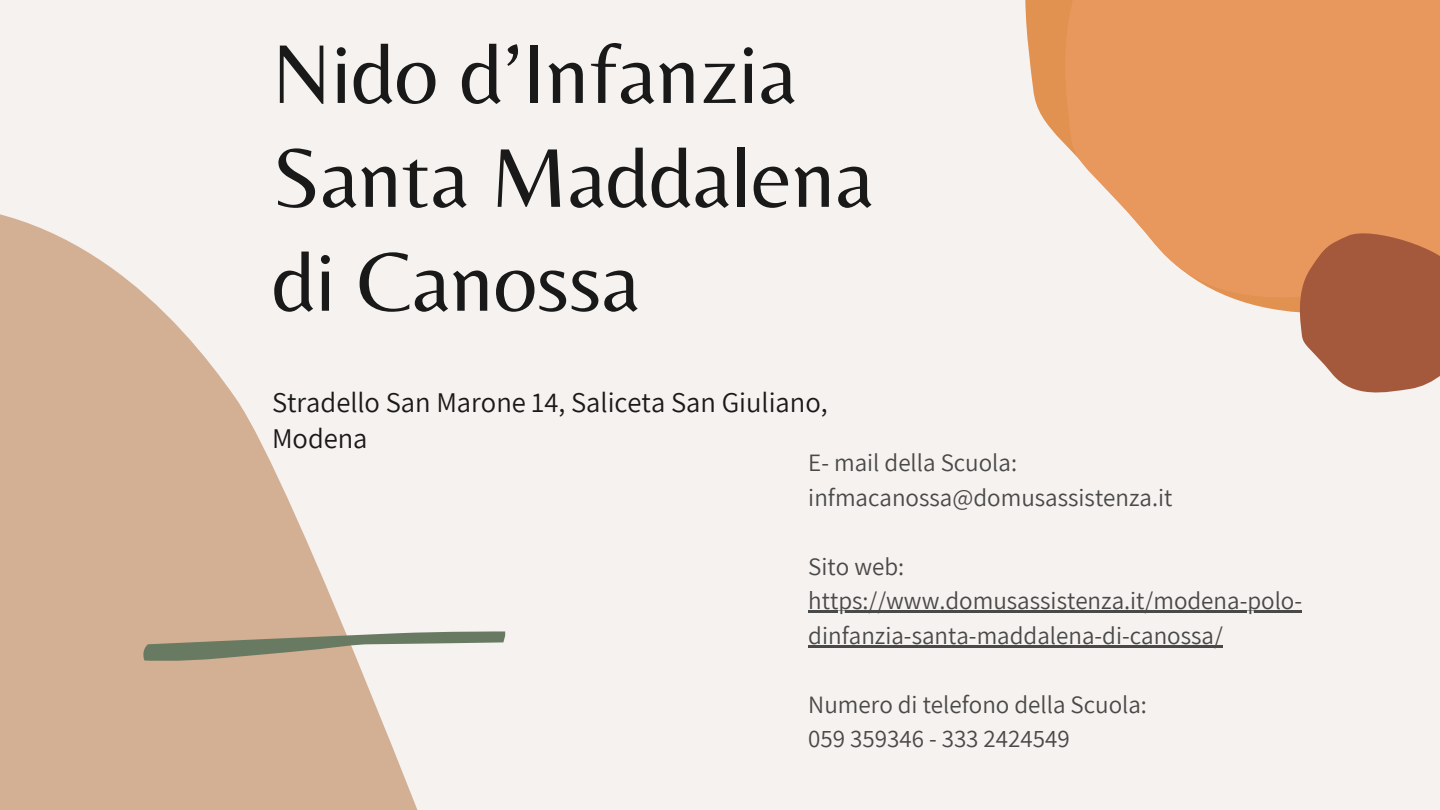
<style>
.page{position:relative;width:1440px;height:810px;background:#f6f2ef}
.page>*{position:absolute;margin:0;border:0;box-sizing:border-box;transform-origin:0 0}
.t1{font:86.6px/103.9px "Belleza";color:#191919}
.t2{font:28.6px/35.9px "Assistant";color:#191919}
.t3{font:25px/34.5px "Assistant";color:#494949}
</style>
<div class="page">
<svg style="left:0;top:214px;width:418px;height:596px;fill:#d3b094"></svg>
<svg style="left:1025px;top:0;width:26px;height:129px;fill:#e19251"></svg>
<svg style="left:1051px;top:0;width:389px;height:312px;background:#e9a572"></svg>
<svg style="left:1295px;top:226px;width:145px;height:167px;background:#b56f50"></svg>
<svg style="left:143px;top:631px;width:362px;height:31px"></svg>
<hr style="left:808px;top:611px;width:494px;height:2px;background:#494949">
<hr style="left:808px;top:645px;width:415px;height:3px;background:#494949">
<p class="t1" style="left:272px;top:21px;width:603px">Nido d’Infanzia<br>Santa Maddalena di Canossa</p>
<h1 class="t2" style="left:272px;top:383px;width:557px">Stradello San Marone 14, Saliceta San Giuliano,<br>Modena</h1>
<h2 class="t3" style="left:808px;top:445px;width:210px">E- mail della Scuola:</h2>
<p class="t3" style="left:808px;top:479px;width:366px">infmacanossa@domusassistenza.it</p>
<p class="t3" style="left:808px;top:548px;width:97px">Sito web:</p>
<p class="t3" style="left:808px;top:583px;width:495px">https://www.domusassistenza.it/modena-polo&shy;dinfanzia-santa-maddalena-di-canossa/</p>
<p class="t3" style="left:808px;top:686px;width:340px">Numero di telefono della Scuola:</p>
<p class="t3" style="left:808px;top:721px;width:263px">059 359346 - 333 2424549</p>
</div>
